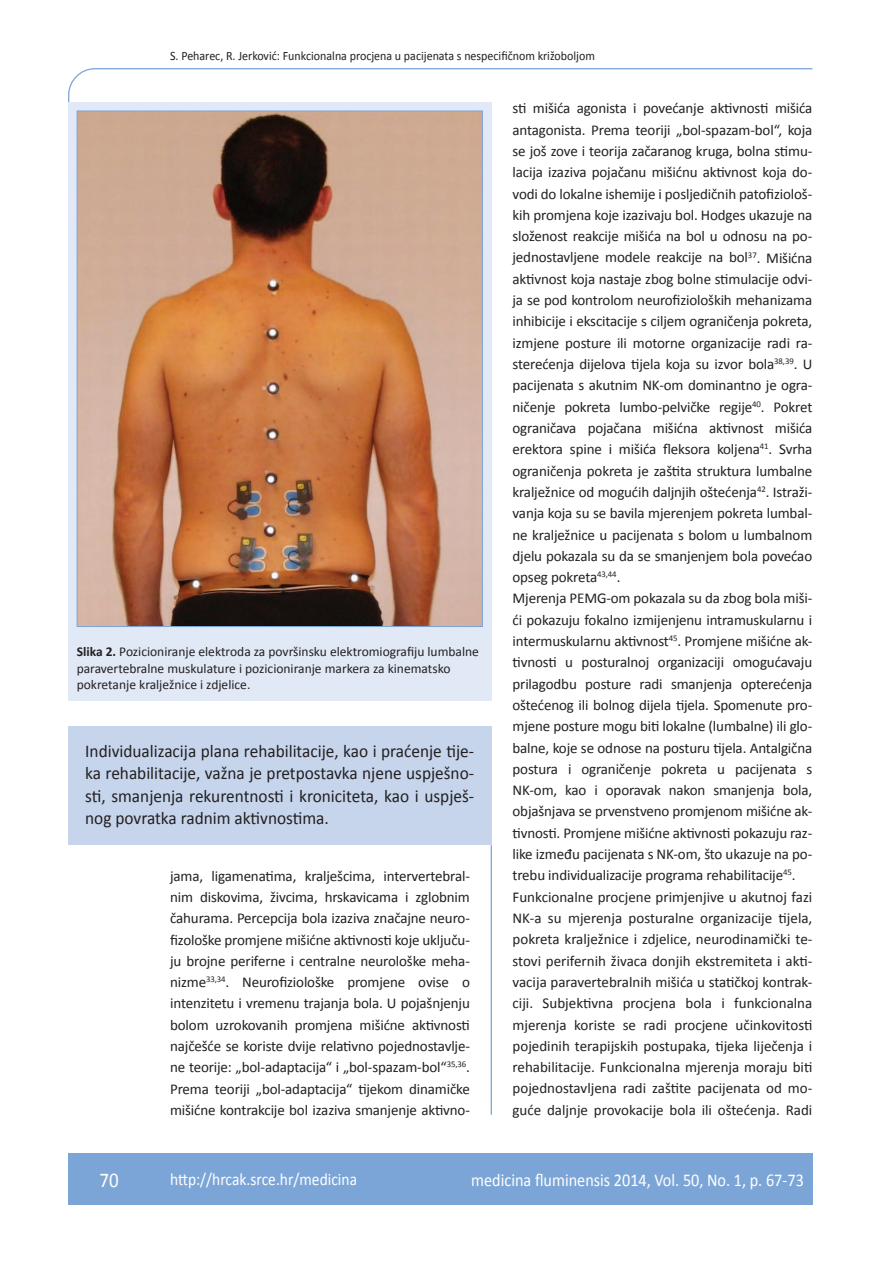
<style>
.page{position:relative;width:889px;height:1268px;background:#fff}
.page>*{position:absolute;margin:0;border:0;box-sizing:border-box;transform-origin:0 0}
.t1{font:21px "Calibri";color:#fff;scale:.9 1}
.t2{font:18px/22.5px "Calibri";color:#231f20;text-align:justify;scale:.96 1}
.t3{font:18px "Calibri";color:#fff;scale:.9 1}
.t4{font:17.25px "Calibri";color:#fff;scale:.9 1}
.t5{font:15px/21.3px "Calibri";letter-spacing:-.01em;color:#231f20;text-align:justify}
.t6{font:13.5px/16.5px "Calibri";color:#231f20}
.t7{font:12.75px "Calibri";color:#231f20;scale:.94 1}
.s1{font-weight:700}
</style>
<div class="page">
<svg style="left:68px;top:68px;width:745px;height:275px"></svg>
<hr style="left:490px;top:845px;width:2px;height:269px;background:#7ca5d7">
<div style="left:68px;top:1152px;width:744px;height:51px;background:#7ca5d7"></div>
<div style="left:68px;top:726px;width:423px;height:118px;background:#c6d5ec"></div>
<div style="left:68px;top:102px;width:423px;height:598px;background:#e1e9f6"></div>
<img style="left:79px;top:113px;width:402px;height:511px">
<p class="t7" style="left:170px;top:47px;width:453px">S. Peharec, R. Jerković: Funkcionalna procjena u pacijenata s nespecifičnom križoboljom</p>
<p class="t6" style="left:77px;top:642px;width:404px"><span class="s1">Slika 2.</span> Pozicioniranje elektroda za površinsku elektromiografiju lumbalne paravertebralne muskulature i pozicioniranje markera za kinematsko pokretanje kralježnice i zdjelice.</p>
<p class="t2" style="left:85px;top:738px;width:407px">Individualizacija plana rehabilitacije, kao i praćenje tije&shy;ka rehabilitacije, važna je pretpostavka njene uspješno&shy;sti, smanjenja rekurentnosti i kroniciteta, kao i uspješ&shy;nog povratka radnim aktivnostima.</p>
<p class="t5" style="left:170px;top:864px;width:301px">jama, ligamenatima, kralješcima, intervertebral&shy;nim diskovima, živcima, hrskavicama i zglobnim čahurama. Percepcija bola izaziva značajne neuro&shy;fizološke promjene mišićne aktivnosti koje uključu&shy;ju brojne periferne i centralne neurološke meha&shy;nizme<sup>33,34</sup>. Neurofiziološke promjene ovise o intenzitetu i vremenu trajanja bola. U pojašnjenju bolom uzrokovanih promjena mišićne aktivnosti najčešće se koriste dvije relativno pojednostavlje&shy;ne teorije: „bol-adaptacija“ i „bol-spazam-bol“<sup>35,36</sup>.<br>Prema teoriji „bol-adaptacija“ tijekom dinamičke mišićne kontrakcije bol izaziva smanjenje aktivno-</p>
<p class="t5" style="left:512px;top:97px;width:301px;text-align:left">sti mišića agonista i povećanje aktivnosti mišića antagonista. Prema teoriji „bol-spazam-bol“, koja se još zove i teorija začaranog kruga, bolna stimu&shy;lacija izaziva pojačanu mišićnu aktivnost koja do&shy;vodi do lokalne ishemije i posljedičnih patofiziološ&shy;kih promjena koje izazivaju bol. Hodges ukazuje na složenost reakcije mišića na bol u odnosu na po&shy;jednostavljene modele reakcije na bol<sup>37</sup>. Mišićna aktivnost koja nastaje zbog bolne stimulacije odvi&shy;ja se pod kontrolom neurofizioloških mehanizama inhibicije i ekscitacije s ciljem ograničenja pokreta, izmjene posture ili motorne organizacije radi ra&shy;sterećenja dijelova tijela koja su izvor bola<sup>38,39</sup>. U pacijenata s akutnim NK-om dominantno je ogra&shy;ničenje pokreta lumbo-pelvičke regije<sup>40</sup>. Pokret ograničava pojačana mišićna aktivnost mišića erektora spine i mišića fleksora koljena<sup>41</sup>. Svrha ograničenja pokreta je zaštita struktura lumbalne kralježnice od mogućih daljnjih oštećenja<sup>42</sup>. Istraži&shy;vanja koja su se bavila mjerenjem pokreta lumbal&shy;ne kralježnice u pacijenata s bolom u lumbalnom djelu pokazala su da se smanjenjem bola povećao opseg pokreta<sup>43,44</sup>.<br>Mjerenja PEMG-om pokazala su da zbog bola miši&shy;ći pokazuju fokalno izmijenjenu intramuskularnu i intermuskularnu aktivnost<sup>45</sup>. Promjene mišićne ak&shy;tivnosti u posturalnoj organizaciji omogućavaju prilagodbu posture radi smanjenja opterećenja oštećenog ili bolnog dijela tijela. Spomenute pro&shy;mjene posture mogu biti lokalne (lumbalne) ili glo&shy;balne, koje se odnose na posturu tijela. Antalgična postura i ograničenje pokreta u pacijenata s NK-om, kao i oporavak nakon smanjenja bola, objašnjava se prvenstveno promjenom mišićne ak&shy;tivnosti. Promjene mišićne aktivnosti pokazuju raz&shy;like između pacijenata s NK-om, što ukazuje na po&shy;trebu individualizacije programa rehabilitacije<sup>45</sup>.<br>Funkcionalne procjene primjenjive u akutnoj fazi NK-a su mjerenja posturalne organizacije tijela, pokreta kralježnice i zdjelice, neurodinamički te&shy;stovi perifernih živaca donjih ekstremiteta i akti&shy;vacija paravertebralnih mišića u statičkoj kontrak&shy;ciji. Subjektivna procjena bola i funkcionalna mjerenja koriste se radi procjene učinkovitosti pojedinih terapijskih postupaka, tijeka liječenja i rehabilitacije. Funkcionalna mjerenja moraju biti pojednostavljena radi zaštite pacijenata od mo&shy;guće daljnje provokacije bola ili oštećenja. Radi</p>
<h1 class="t1" style="left:99px;top:1166px;width:23px">70</h1>
<p class="t4" style="left:170px;top:1167px;width:209px">http://hrcak.srce.hr/medicina</p>
<p class="t3" style="left:471px;top:1168px;width:371px">medicina fluminensis 2014, Vol. 50, No. 1, p. 67-73</p>
</div>
